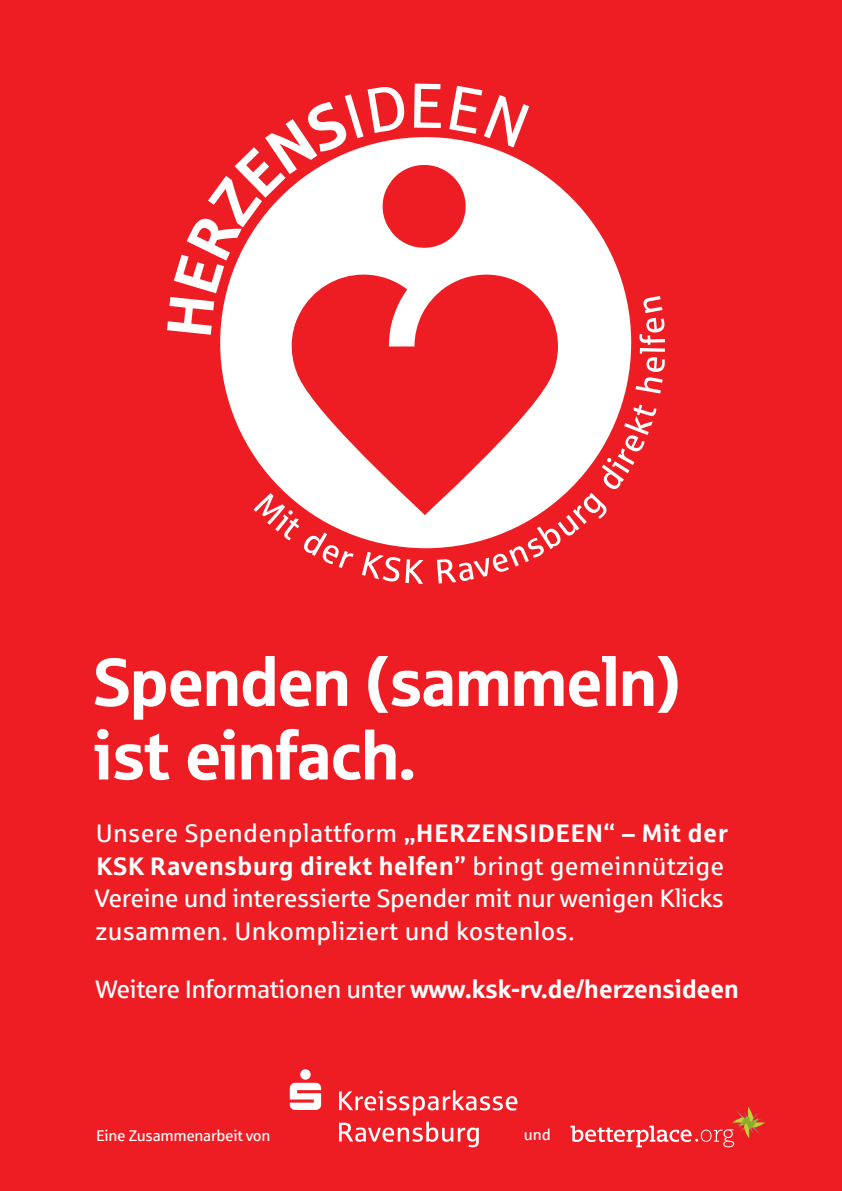
<style>
.page{position:relative;width:842px;height:1191px;background:#ee1d23}
.page>*{position:absolute;margin:0;border:0;box-sizing:border-box;transform-origin:0 0}
.t1{font:67.9px/73.5px "Sparkasse Head";color:#fff}
.t2{font:25.5px/32.5px "Sparkasse Rg";color:#fff}
.t3{font:700 25.5px "Sparkasse Rg";letter-spacing:-.02em;color:#fff}
.t4{font:15.6px "Sparkasse Rg";letter-spacing:-.02em;color:#fff}
.s1{font-weight:700}
.s2{font-weight:400}
</style>
<div class="page">
<svg style="left:339px;top:1090px;width:178px;height:25px"></svg>
<svg style="left:339px;top:1121px;width:140px;height:26px"></svg>
<svg style="left:290px;top:1069px;width:31px;height:41px"></svg>
<svg style="left:570px;top:1106px;width:195px;height:41px"></svg>
<div style="left:220px;top:137px;width:411px;height:411px;background:#fff;border-radius:50%"></div>
<svg style="left:254px;top:296px;width:411px;height:288px;fill:#ee1d23"></svg>
<svg style="left:167px;top:84px;width:362px;height:251px;fill:#ee2127"></svg>
<h1 class="t1" style="left:94px;top:643px;width:588px">Spenden (sammeln) ist einfach.</h1>
<p class="t2" style="left:94px;top:816px;width:635px">Unsere Spendenplattform <span class="s1">„HERZENSIDEEN“ – Mit der KSK Ravensburg direkt helfen”</span> bringt gemeinnützige Vereine und interessierte Spender mit nur wenigen Klicks zusammen. Unkompliziert und kostenlos.</p>
<p class="t3" style="left:95px;top:972px;width:645px"><span class="s2">Weitere Informationen unter</span> www.ksk-rv.de/herzensideen</p>
<p class="t4" style="left:96px;top:1125px;width:176px">Eine Zusammenarbeit von</p>
<p class="t4" style="left:524px;top:1124px;width:29px">und</p>
</div>
